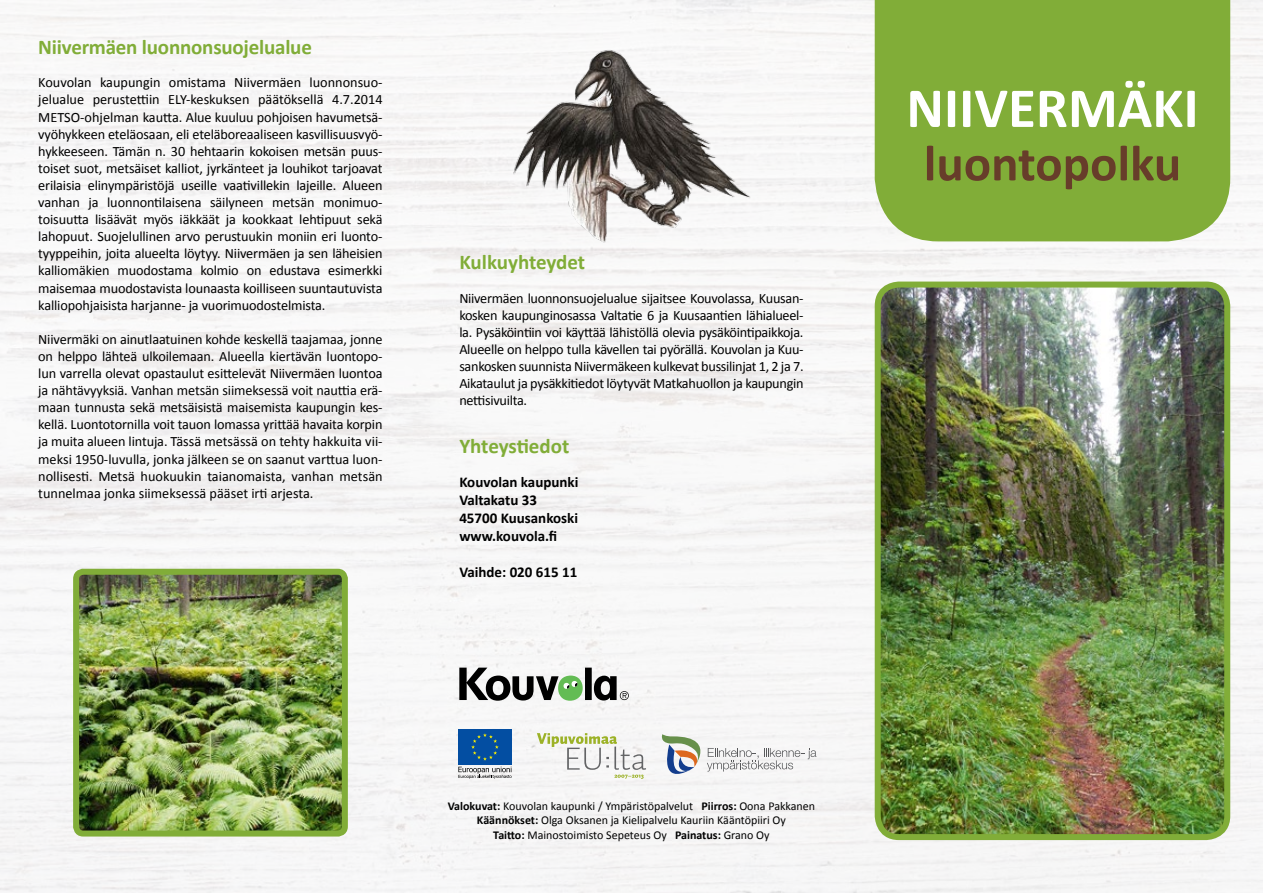
<style>
.page{position:relative;width:1263px;height:893px;background:#fff}
.page>*{position:absolute;margin:0;border:0;box-sizing:border-box;transform-origin:0 0}
.t1{font:700 57px "Calibri";color:#fff}
.t2{font:700 51px "Calibri";color:#673d2a}
.t3{font:700 21px "Calibri";letter-spacing:-.01em;color:#81ad38}
.t4{font:700 15px/18px "Calibri";color:#000}
.t5{font:14.25px/17.1px "Calibri";letter-spacing:-.01em;color:#000;text-align:justify}
.t6{font:12px/14.4px "Calibri";color:#000;text-align:center}
.s1{font-weight:700}
</style>
<div class="page">
<img style="left:878px;top:285px;width:349px;height:552px">
<div style="left:875px;top:282px;width:355px;height:558px;border:6px solid #81ad38;border-radius:21px"></div>
<div style="left:875px;top:0;width:355px;height:241px;background:#81ad38"></div>
<img style="left:511px;top:47px;width:240px;height:197px">
<div style="left:458px;top:729px;width:54px;height:36px;background:#034ea2"></div>
<svg style="left:471px;top:733px;width:28px;height:28px"></svg>
<svg style="left:458px;top:767px;width:54px;height:12px"></svg>
<svg style="left:659px;top:734px;width:157px;height:43px"></svg>
<svg style="left:459px;top:668px;width:170px;height:33px"></svg>
<img style="left:80px;top:576px;width:261px;height:253px">
<div style="left:73px;top:569px;width:275px;height:267px;border:6px solid #81ad38;border-radius:7px"></div>
<svg style="left:537px;top:733px;width:109px;height:46px"></svg>
<h3 class="t3" style="left:38px;top:34px;width:275px">Niivermäen luonnonsuojelualue</h3>
<p class="t5" style="left:38px;top:73px;width:346px">Kouvolan kaupungin omistama Niivermäen luonnonsuo&shy;jelualue perustettiin ELY-keskuksen päätöksellä 4.7.2014<br>METSO-ohjelman kautta. Alue kuuluu pohjoisen havumetsä&shy;vyöhykkeen eteläosaan, eli eteläboreaaliseen kasvillisuusvyö&shy;hykkeeseen. Tämän n. 30 hehtaarin kokoisen metsän puus&shy;toiset suot, metsäiset kalliot, jyrkänteet ja louhikot tarjoavat erilaisia elinympäristöjä useille vaativillekin lajeille. Alueen vanhan ja luonnontilaisena säilyneen metsän monimuo&shy;toisuutta lisäävät myös iäkkäät ja kookkaat lehtipuut sekä lahopuut. Suojelullinen arvo perustuukin moniin eri luonto&shy;tyyppeihin, joita alueelta löytyy. Niivermäen ja sen läheisien kalliomäkien muodostama kolmio on edustava esimerkki maisemaa muodostavista lounaasta koilliseen suuntautuvista kalliopohjaisista harjanne- ja vuorimuodostelmista.</p>
<p class="t5" style="left:38px;top:330px;width:346px">Niivermäki on ainutlaatuinen kohde keskellä taajamaa, jonne on helppo lähteä ulkoilemaan. Alueella kiertävän luontopo&shy;lun varrella olevat opastaulut esittelevät Niivermäen luontoa ja nähtävyyksiä. Vanhan metsän siimeksessä voit nauttia erä&shy;maan tunnusta sekä metsäisistä maisemista kaupungin kes&shy;kellä. Luontotornilla voit tauon lomassa yrittää havaita korpin ja muita alueen lintuja. Tässä metsässä on tehty hakkuita vii&shy;meksi 1950-luvulla, jonka jälkeen se on saanut varttua luon&shy;nollisesti. Metsä huokuukin taianomaista, vanhan metsän tunnelmaa jonka siimeksessä pääset irti arjesta.</p>
<h3 class="t3" style="left:459px;top:249px;width:127px">Kulkuyhteydet</h3>
<p class="t5" style="left:459px;top:289px;width:346px">Niivermäen luonnonsuojelualue sijaitsee Kouvolassa, Kuusan&shy;kosken kaupunginosassa Valtatie 6 ja Kuusaantien lähialueel&shy;la. Pysäköintiin voi käyttää lähistöllä olevia pysäköintipaikkoja.<br>Alueelle on helppo tulla kävellen tai pyörällä. Kouvolan ja Kuu&shy;sankosken suunnista Niivermäkeen kulkevat bussilinjat 1, 2 ja 7.<br>Aikataulut ja pysäkkitiedot löytyvät Matkahuollon ja kaupungin nettisivuilta.</p>
<h3 class="t3" style="left:459px;top:433px;width:112px">Yhteystiedot</h3>
<p class="t4" style="left:459px;top:472px;width:121px">Kouvolan kaupunki<br>Valtakatu 33<br>45700 Kuusankoski www.kouvola.fi</p>
<p class="t4" style="left:459px;top:562px;width:119px">Vaihde: 020 615 11</p>
<p class="t6" style="left:448px;top:798px;width:369px"><span class="s1">Valokuvat:</span> Kouvolan kaupunki / Ympäristöpalvelut <span class="s1">Piirros:</span> Oona Pakkanen<br><span class="s1">Käännökset:</span> Olga Oksanen ja Kielipalvelu Kauriin Kääntöpiiri Oy<br><span class="s1">Taitto:</span> Mainostoimisto Sepeteus Oy <span class="s1">Painatus:</span> Grano Oy</p>
<h1 class="t1" style="left:906px;top:73px;width:294px">NIIVERMÄKI</h1>
<h2 class="t2" style="left:924px;top:132px;width:259px">luontopolku</h2>
</div>
